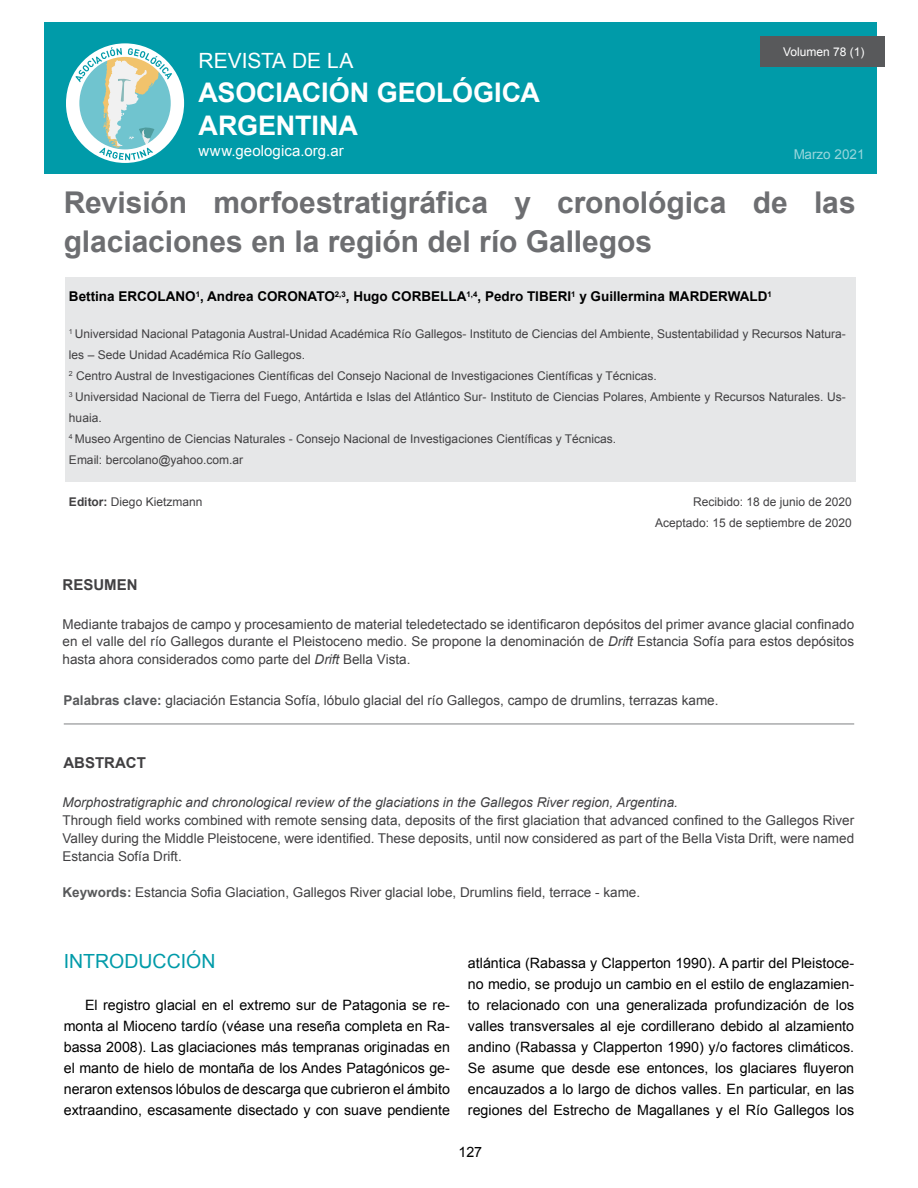
<style>
.page{position:relative;width:918px;height:1188px;background:#fff}
.page>*{position:absolute;margin:0;border:0;box-sizing:border-box;transform-origin:0 0}
.t1{font:700 30px/39px "Arial";letter-spacing:-.005em;color:#6d6e71}
.t2{font:700 27px/33px "Arial";letter-spacing:-.005em;color:#fff}
.t3{font:21px "Arial";color:#fff}
.t4{font:19.5px "Arial";color:#009ba9}
.t5{font:15px "Arial";letter-spacing:.005em;color:#fff}
.t6{font:700 15px "Arial";color:#414042}
.t7{font:14.25px/21px "Arial";color:#000;text-align:justify}
.t8{font:13.5px/18px "Arial";color:#414042;text-align:justify}
.t9{font:italic 13.5px "Arial";color:#414042}
.t10{font:700 13.5px "Arial";color:#000}
.t11{font:13.5px "Arial";color:#fff}
.t12{font:12px/21px "Arial";color:#414042}
.t13{font:12px "Arial";color:#fff}
.s1{font-weight:700}
.s2{font-style:italic}
.s3{font-weight:700;color:#58595b}
</style>
<div class="page">
<div style="left:44px;top:22px;width:833px;height:152px;background:#009ba9"></div>
<div style="left:760px;top:36px;width:125px;height:31px;background:#58595b"></div>
<svg style="left:66px;top:43px;width:118px;height:120px"></svg>
<div style="left:65px;top:277px;width:790px;height:204px;background:#e6e7e8"></div>
<hr style="left:64px;top:724px;width:790px;height:1px;background:#7e8083">
<p class="t13" style="left:783px;top:44px;width:83px">Volumen 78 (1)</p>
<h3 class="t3" style="left:199px;top:47px;width:156px">REVISTA DE LA</h3>
<h2 class="t2" style="left:199px;top:77px;width:343px">ASOCIACIÓN GEOLÓGICA<br>ARGENTINA</h2>
<p class="t5" style="left:199px;top:141px;width:147px">www.geologica.org.ar</p>
<p class="t11" style="left:793px;top:145px;width:73px">Marzo 2021</p>
<h1 class="t1" style="left:64px;top:184px;width:793px">Revisión morfoestratigráfica y cronológica de las glaciaciones en la región del río Gallegos</h1>
<p class="t10" style="left:69px;top:288px;width:704px">Bettina ERCOLANO<sup>1</sup>, Andrea CORONATO<sup>2,3</sup>, Hugo CORBELLA<sup>1,4</sup>, Pedro TIBERI<sup>1</sup> y Guillermina MARDERWALD<sup>1</sup></p>
<p class="t12" style="left:69px;top:323px;width:778px"><sup>1</sup> Universidad Nacional Patagonia Austral-Unidad Académica Río Gallegos- Instituto de Ciencias del Ambiente, Sustentabilidad y Recursos Natura&shy;les – Sede Unidad Académica Río Gallegos.<br><sup>2</sup> Centro Austral de Investigaciones Científicas del Consejo Nacional de Investigaciones Científicas y Técnicas.<br><sup>3</sup> Universidad Nacional de Tierra del Fuego, Antártida e Islas del Atlántico Sur- Instituto de Ciencias Polares, Ambiente y Recursos Naturales. Us&shy;huaia.<br><sup>4</sup> Museo Argentino de Ciencias Naturales - Consejo Nacional de Investigaciones Científicas y Técnicas.<br>Email: bercolano@yahoo.com.ar</p>
<p class="t12" style="left:69px;top:491px;width:135px"><span class="s1">Editor:</span> Diego Kietzmann</p>
<p class="t12" style="left:655px;top:491px;width:198px;text-align:right">Recibido: 18 de junio de 2020<br>Aceptado: 15 de septiembre de 2020</p>
<p class="t6" style="left:63px;top:574px;width:76px">RESUMEN</p>
<p class="t8" style="left:63px;top:615px;width:793px">Mediante trabajos de campo y procesamiento de material teledetectado se identificaron depósitos del primer avance glacial confinado en el valle del río Gallegos durante el Pleistoceno medio. Se propone la denominación de <span class="s2">Drift</span> Estancia Sofía para estos depósitos hasta ahora considerados como parte del <span class="s2">Drift</span> Bella Vista.</p>
<p class="t8" style="left:63px;top:691px;width:657px"><span class="s3">Palabras clave:</span> glaciación Estancia Sofía, lóbulo glacial del río Gallegos, campo de drumlins, terrazas kame.</p>
<p class="t6" style="left:63px;top:753px;width:84px">ABSTRACT</p>
<p class="t9" style="left:63px;top:794px;width:617px">Morphostratigraphic and chronological review of the glaciations in the Gallegos River region, Argentina.</p>
<p class="t8" style="left:63px;top:811px;width:793px">Through field works combined with remote sensing data, deposits of the first glaciation that advanced confined to the Gallegos River Valley during the Middle Pleistocene, were identified. These deposits, until now considered as part of the Bella Vista Drift, were named Estancia Sofía Drift.</p>
<p class="t8" style="left:63px;top:883px;width:579px"><span class="s3">Keywords:</span> Estancia Sofia Glaciation, Gallegos River glacial lobe, Drumlins field, terrace - kame.</p>
<h3 class="t4" style="left:64px;top:948px;width:153px">INTRODUCCIÓN</h3>
<p class="t7" style="left:64px;top:994px;width:388px;text-indent:21px">El registro glacial en el extremo sur de Patagonia se re&shy;monta al Mioceno tardío (véase una reseña completa en Ra&shy;bassa 2008). Las glaciaciones más tempranas originadas en el manto de hielo de montaña de los Andes Patagónicos ge&shy;neraron extensos lóbulos de descarga que cubrieron el ámbito extraandino, escasamente disectado y con suave pendiente</p>
<p class="t7" style="left:468px;top:952px;width:388px">atlántica (Rabassa y Clapperton 1990). A partir del Pleistoce&shy;no medio, se produjo un cambio en el estilo de englazamien&shy;to relacionado con una generalizada profundización de los valles transversales al eje cordillerano debido al alzamiento andino (Rabassa y Clapperton 1990) y/o factores climáticos.<br>Se asume que desde ese entonces, los glaciares fluyeron encauzados a lo largo de dichos valles. En particular, en las regiones del Estrecho de Magallanes y el Río Gallegos los</p>
<p class="t7" style="left:458px;top:1141px;width:25px">127</p>
</div>
